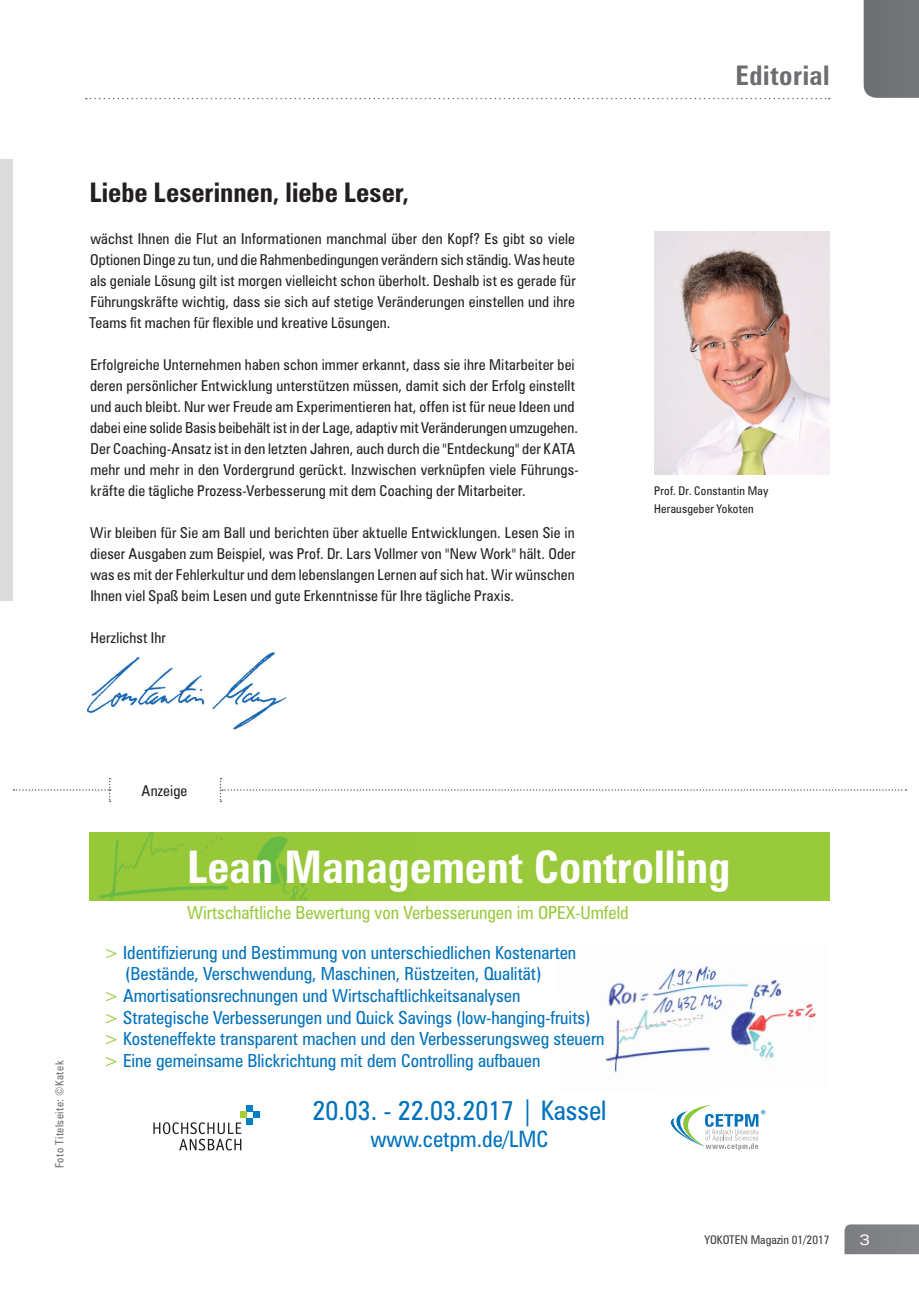
<style>
.page{position:relative;width:919px;height:1289px;background:#fff}
.page>*{position:absolute;margin:0;border:0;box-sizing:border-box;transform-origin:0 0}
.t1{font:700 condensed 45px "Zurich BT";color:#fff}
.t2{font:700 condensed 27px "Zurich BT";color:#231f20}
.t3{font:condensed 27px "Zurich BT";color:#0072bc}
.t4{font:700 condensed 27px "Zurich BT";letter-spacing:.02em;color:#6c6d70}
.t5{font:condensed 22.5px "Zurich BT";color:#0072bc}
.t6{font:condensed 18px "Zurich BT";color:#0072bc}
.t7{font:condensed 18px "Zurich BT";color:#99ca3b}
.t8{font:condensed 15px/21px "Zurich BT";letter-spacing:.01em;color:#231f20;text-align:justify}
.t9{font:expanded 15px "Zurich BT";color:#fff}
.t10{font:condensed 12px/18px "Zurich BT";letter-spacing:.02em;color:#231f20}
.t11{font:condensed 12px "Zurich BT";color:#3e3e3f}
.t12{font:condensed 11.25px "Zurich BT";letter-spacing:.04em;color:#6c6d70}
.s1{color:#99ca3b}
</style>
<div class="page">
<div style="left:0;top:160px;width:13px;height:441px;background:#dcdcdc"></div>
<img style="left:654px;top:232px;width:175px;height:243px">
<svg style="left:86px;top:98px;width:743px;height:1px"></svg>
<img style="left:86px;top:652px;width:201px;height:78px">
<svg style="left:14px;top:778px;width:97px;height:24px"></svg>
<svg style="left:220px;top:778px;width:686px;height:24px"></svg>
<div style="left:89px;top:832px;width:740px;height:68px;background:#99ca3b"></div>
<img style="left:98px;top:832px;width:210px;height:68px">
<img style="left:605px;top:966px;width:211px;height:107px">
<svg style="left:670px;top:1105px;width:95px;height:45px"></svg>
<div style="left:246px;top:1104px;width:7px;height:7px;background:#0080c5"></div>
<svg style="left:253px;top:1111px;width:6px;height:6px"></svg>
<div style="left:246px;top:1117px;width:7px;height:7px;background:#0080c5"></div>
<svg style="left:153px;top:1111px;width:93px;height:39px"></svg>
<div style="left:863px;top:0;width:55px;height:98px;background:#717275"></div>
<div style="left:844px;top:1224px;width:74px;height:30px;background:#808285"></div>
<h2 class="t2" style="left:89px;top:176px;width:321px">Liebe Leserinnen, liebe Leser,</h2>
<p class="t8" style="left:89px;top:228px;width:488px">wächst Ihnen die Flut an Informationen manchmal über den Kopf? Es gibt so viele Optionen Dinge zu tun, und die Rahmenbedingungen verändern sich ständig. Was heute als geniale Lösung gilt ist morgen vielleicht schon überholt. Deshalb ist es gerade für Führungskräfte wichtig, dass sie sich auf stetige Veränderungen einstellen und ihre Teams fit machen für flexible und kreative Lösungen.</p>
<p class="t8" style="left:90px;top:354px;width:490px;text-align:left">Erfolgreiche Unternehmen haben schon immer erkannt, dass sie ihre Mitarbeiter bei deren persönlicher Entwicklung unterstützen müssen, damit sich der Erfolg einstellt und auch bleibt. Nur wer Freude am Experimentieren hat, offen ist für neue Ideen und dabei eine solide Basis beibehält ist in der Lage, adaptiv mit Veränderungen umzugehen.<br>Der Coaching-Ansatz ist in den letzten Jahren, auch durch die "Entdeckung" der KATA mehr und mehr in den Vordergrund gerückt. Inzwischen verknüpfen viele Führungs&shy;kräfte die tägliche Prozess-Verbesserung mit dem Coaching der Mitarbeiter.</p>
<p class="t8" style="left:90px;top:522px;width:487px">Wir bleiben für Sie am Ball und berichten über aktuelle Entwicklungen. Lesen Sie in dieser Ausgaben zum Beispiel, was Prof. Dr. Lars Vollmer von "New Work" hält. Oder was es mit der Fehlerkultur und dem lebenslangen Lernen auf sich hat. Wir wünschen Ihnen viel Spaß beim Lesen und gute Erkenntnisse für Ihre tägliche Praxis.</p>
<p class="t8" style="left:90px;top:627px;width:77px">Herzlichst Ihr</p>
<h2 class="t4" style="left:735px;top:59px;width:96px">Editorial</h2>
<p class="t10" style="left:654px;top:481px;width:116px">Prof. Dr. Constantin May<br>Herausgeber Yokoten</p>
<p class="t12" style="left:53px;top:1168px;width:109px;rotate:-90deg">Foto Titelseite: ©Katek</p>
<p class="t8" style="left:141px;top:779px;width:47px">Anzeige</p>
<h1 class="t1" style="left:187px;top:840px;width:544px">Lean Management Controlling</h1>
<p class="t7" style="left:187px;top:902px;width:443px">Wirtschaftliche Bewertung von Verbesserungen im OPEX-Umfeld</p>
<p class="t6" style="left:104px;top:941px;width:474px"><span class="s1">&gt;</span> Identifizierung und Bestimmung von unterschiedlichen Kostenarten</p>
<p class="t6" style="left:125px;top:963px;width:417px">(Bestände, Verschwendung, Maschinen, Rüstzeiten, Qualität)</p>
<p class="t6" style="left:104px;top:984px;width:418px"><span class="s1">&gt;</span> Amortisationsrechnungen und Wirtschaftlichkeitsanalysen</p>
<p class="t6" style="left:104px;top:1006px;width:488px"><span class="s1">&gt;</span> Strategische Verbesserungen und Quick Savings (low-hanging-fruits)</p>
<p class="t6" style="left:104px;top:1027px;width:502px"><span class="s1">&gt;</span> Kosteneffekte transparent machen und den Verbesserungsweg steuern</p>
<p class="t6" style="left:104px;top:1049px;width:438px"><span class="s1">&gt;</span> Eine gemeinsame Blickrichtung mit dem Controlling aufbauen</p>
<h2 class="t3" style="left:312px;top:1093px;width:295px">20.03. - 22.03.2017 | Kassel</h2>
<h3 class="t5" style="left:370px;top:1125px;width:180px">www.cetpm.de/LMC</h3>
<p class="t11" style="left:704px;top:1232px;width:127px">YOKOTEN Magazin 01/2017</p>
<p class="t9" style="left:859px;top:1230px;width:12px">3</p>
</div>
